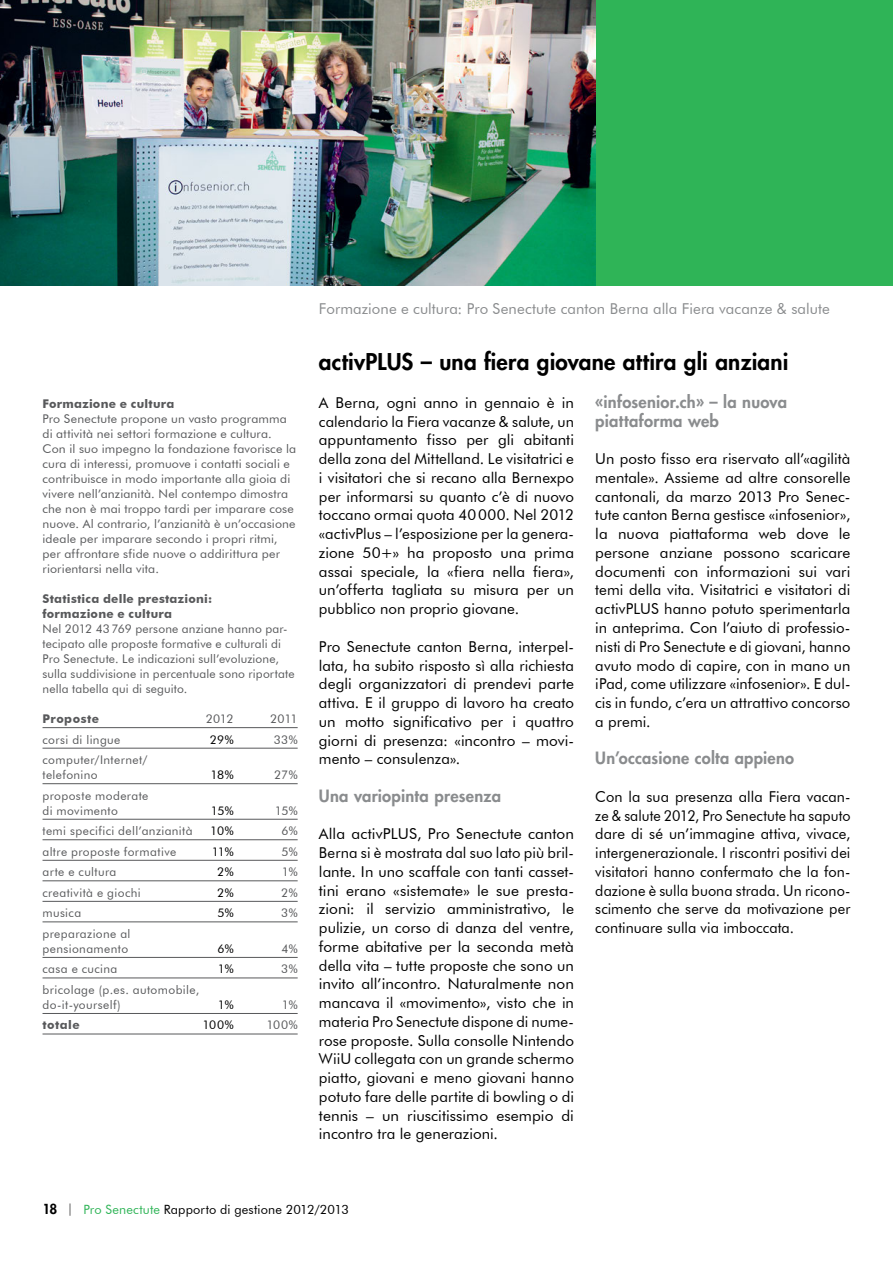
<style>
.page{position:relative;width:893px;height:1263px;background:#fff}
.page>*{position:absolute;margin:0;border:0;box-sizing:border-box;transform-origin:0 0}
.t1{font:800 22.5px "Futura Std";letter-spacing:.01em;color:#000}
.t2{font:800 16.5px/18.8px "Futura Std";letter-spacing:.015em;color:#8a8c8e}
.t3{font:15px/18.8px "Futura BT";letter-spacing:.005em;color:#000;text-align:justify}
.t4{font:15px "Futura BT";letter-spacing:.005em;color:#8a8c8e}
.t5{font:12.75px "Futura BT";letter-spacing:.01em;color:#000}
.t6{font:12px/15px "Futura BT";letter-spacing:.015em;color:#58595b}
.t7{font:12px/15px "Futura BT";letter-spacing:.035em;color:#58595b}
.t8{font:700 12px/15px "Futura BT";letter-spacing:.02em;color:#58595b}
.t9{font:12px "Futura BT";letter-spacing:-.015em;color:#000}
.t10{font:700 12px "Futura BT";letter-spacing:.04em;color:#58595b}
.s1{font-family:"Futura Std";font-weight:800;font-size:13.5px}
.s2{font-family:"Times New Roman";font-size:13.5px}
.s3{color:#2fb457}
</style>
<div class="page">
<div style="left:0;top:0;width:893px;height:286px;background:#2fb457"></div>
<img style="left:0;top:0;width:595px;height:286px">
<hr style="left:43px;top:727px;width:255px;height:1px;background:#58595b">
<hr style="left:43px;top:748px;width:255px;height:1px;background:#58595b">
<hr style="left:43px;top:783px;width:255px;height:1px;background:#58595b">
<hr style="left:43px;top:819px;width:255px;height:1px;background:#58595b">
<hr style="left:43px;top:839px;width:255px;height:1px;background:#58595b">
<hr style="left:43px;top:860px;width:255px;height:1px;background:#58595b">
<hr style="left:43px;top:880px;width:255px;height:1px;background:#58595b">
<hr style="left:43px;top:901px;width:255px;height:1px;background:#58595b">
<hr style="left:43px;top:921px;width:255px;height:1px;background:#58595b">
<hr style="left:43px;top:957px;width:255px;height:1px;background:#58595b">
<hr style="left:43px;top:977px;width:255px;height:1px;background:#58595b">
<hr style="left:43px;top:1013px;width:255px;height:1px;background:#58595b">
<hr style="left:43px;top:1034px;width:255px;height:1px;background:#58595b">
<p class="t8" style="left:43px;top:396px;width:133px">Formazione e cultura</p>
<p class="t6" style="left:43px;top:411px;width:255px">Pro Senectute propone un vasto programma di attività nei settori formazione e cultura.<br>Con il suo impegno la fondazione favorisce la cura di interessi, promuove i contatti sociali e contribuisce in modo importante alla gioia di vivere nell’anzianità. Nel contempo dimostra che non è mai troppo tardi per imparare cose nuove. Al contrario, l’anzianità è un’occasione ideale per imparare secondo i propri ritmi, per affrontare sfide nuove o addirittura per riorientarsi nella vita.</p>
<p class="t8" style="left:43px;top:591px;width:171px">Statistica delle prestazioni: formazione e cultura</p>
<p class="t6" style="left:43px;top:621px;width:254px">Nel 2012 43769 persone anziane hanno par&shy;tecipato alle proposte formative e culturali di Pro Senectute. Le indicazioni sull’evoluzione, sulla suddivisione in percentuale sono riportate nella tabella qui di seguito.</p>
<p class="t10" style="left:43px;top:711px;width:58px">Proposte</p>
<p class="t6" style="left:206px;top:711px;width:29px">2012</p>
<p class="t6" style="left:270px;top:711px;width:29px">2011</p>
<p class="t6" style="left:43px;top:732px;width:79px">corsi di lingue</p>
<p class="t9" style="left:210px;top:732px;width:25px">29%</p>
<p class="t6" style="left:274px;top:732px;width:25px">33%</p>
<p class="t7" style="left:43px;top:752px;width:107px">computer/Internet/ telefonino</p>
<p class="t9" style="left:210px;top:767px;width:25px">18%</p>
<p class="t6" style="left:274px;top:767px;width:25px">27%</p>
<p class="t7" style="left:43px;top:788px;width:107px">proposte moderate di movimento</p>
<p class="t9" style="left:211px;top:803px;width:24px">15%</p>
<p class="t6" style="left:275px;top:803px;width:24px">15%</p>
<p class="t7" style="left:43px;top:823px;width:152px">temi specifici dell’anzianità</p>
<p class="t9" style="left:210px;top:823px;width:25px">10%</p>
<p class="t6" style="left:282px;top:823px;width:18px">6%</p>
<p class="t7" style="left:43px;top:844px;width:135px">altre proposte formative</p>
<p class="t9" style="left:212px;top:844px;width:23px">11%</p>
<p class="t6" style="left:281px;top:844px;width:18px">5%</p>
<p class="t6" style="left:43px;top:864px;width:75px">arte e cultura</p>
<p class="t9" style="left:217px;top:865px;width:18px">2%</p>
<p class="t6" style="left:282px;top:864px;width:17px">1%</p>
<p class="t7" style="left:43px;top:885px;width:100px">creatività e giochi</p>
<p class="t9" style="left:217px;top:885px;width:18px">2%</p>
<p class="t6" style="left:281px;top:885px;width:18px">2%</p>
<p class="t6" style="left:43px;top:905px;width:40px">musica</p>
<p class="t9" style="left:217px;top:906px;width:18px">5%</p>
<p class="t6" style="left:281px;top:905px;width:18px">3%</p>
<p class="t6" style="left:43px;top:926px;width:90px">preparazione al pensionamento</p>
<p class="t9" style="left:218px;top:941px;width:18px">6%</p>
<p class="t6" style="left:281px;top:941px;width:18px">4%</p>
<p class="t7" style="left:43px;top:961px;width:76px">casa e cucina</p>
<p class="t9" style="left:218px;top:962px;width:17px">1%</p>
<p class="t6" style="left:281px;top:961px;width:18px">3%</p>
<p class="t7" style="left:43px;top:982px;width:158px">bricolage (p.es. automobile, do-it-yourself)</p>
<p class="t9" style="left:218px;top:997px;width:17px">1%</p>
<p class="t6" style="left:282px;top:997px;width:17px">1%</p>
<p class="t8" style="left:43px;top:1017px;width:39px">totale</p>
<p class="t9" style="left:202px;top:1018px;width:33px">100%</p>
<p class="t6" style="left:266px;top:1017px;width:33px">100%</p>
<p class="t4" style="left:319px;top:300px;width:512px">Formazione e cultura: Pro Senectute canton Berna alla Fiera vacanze &amp; salute</p>
<h1 class="t1" style="left:319px;top:348px;width:471px">activPLUS – una fiera giovane attira gli anziani</h1>
<p class="t3" style="left:319px;top:393px;width:257px">A Berna, ogni anno in gennaio è in calendario la Fiera vacanze &amp; salute, un appuntamento fisso per gli abitanti della zona del Mittelland. Le visitatrici e i visitatori che si recano alla Bernexpo per informarsi su quanto c’è di nuovo toccano ormai quota 40000. Nel 2012 «activPlus – l’esposizione per la genera&shy;zione 50+» ha proposto una prima assai speciale, la «fiera nella fiera», un’offerta tagliata su misura per un pubblico non proprio giovane.</p>
<p class="t3" style="left:319px;top:637px;width:257px">Pro Senectute canton Berna, interpel&shy;lata, ha subito risposto sì alla richiesta degli organizzatori di prendevi parte attiva. E il gruppo di lavoro ha creato un motto significativo per i quattro giorni di presenza: «incontro – movi&shy;mento – consulenza».</p>
<p class="t2" style="left:319px;top:786px;width:184px">Una variopinta presenza</p>
<p class="t3" style="left:319px;top:824px;width:257px">Alla activPLUS, Pro Senectute canton Berna si è mostrata dal suo lato più bril&shy;lante. In uno scaffale con tanti casset&shy;tini erano «sistemate» le sue presta&shy;zioni: il servizio amministrativo, le pulizie, un corso di danza del ventre, forme abitative per la seconda metà della vita – tutte proposte che sono un invito all’incontro. Naturalmente non mancava il «movimento», visto che in materia Pro Senectute dispone di nume&shy;rose proposte. Sulla consolle Nintendo WiiU collegata con un grande schermo piatto, giovani e meno giovani hanno potuto fare delle partite di bowling o di tennis – un riuscitissimo esempio di incontro tra le generazioni.</p>
<p class="t2" style="left:595px;top:392px;width:193px">«infosenior.ch» – la nuova piattaforma web</p>
<p class="t3" style="left:595px;top:449px;width:257px">Un posto fisso era riservato all’«agilità mentale». Assieme ad altre consorelle cantonali, da marzo 2013 Pro Senec&shy;tute canton Berna gestisce «infosenior», la nuova piattaforma web dove le persone anziane possono scaricare documenti con informazioni sui vari temi della vita. Visitatrici e visitatori di activPLUS hanno potuto sperimentarla in anteprima. Con l’aiuto di professio&shy;nisti di Pro Senectute e di giovani, hanno avuto modo di capire, con in mano un iPad, come utilizzare «infosenior». E dul&shy;cis in fundo, c’era un attrattivo concorso a premi.</p>
<p class="t2" style="left:595px;top:749px;width:200px">Un’occasione colta appieno</p>
<p class="t3" style="left:595px;top:787px;width:257px">Con la sua presenza alla Fiera vacan&shy;ze &amp; salute 2012, Pro Senectute ha saputo dare di sé un’immagine attiva, vivace, intergenerazionale. I riscontri positivi dei visitatori hanno confermato che la fon&shy;dazione è sulla buona strada. Un ricono&shy;scimento che serve da motivazione per continuare sulla via imboccata.</p>
<p class="t5" style="left:43px;top:1202px;width:308px"><span class="s1">18</span> <span class="s2">|</span> <span class="s3">Pro Senectute</span> Rapporto di gestione 2012/2013</p>
</div>
